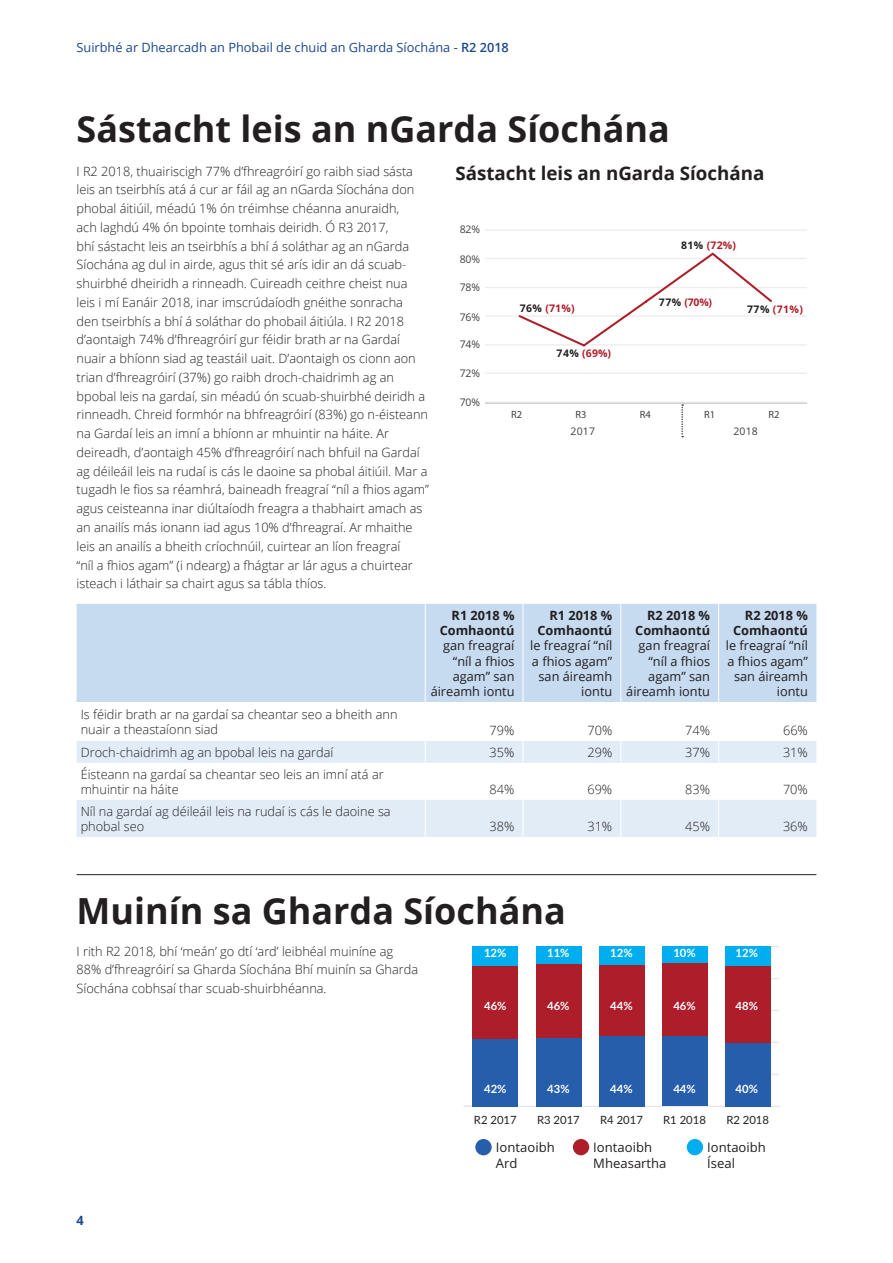
<style>
.page{position:relative;width:893px;height:1263px;background:#fff}
.page>*{position:absolute;margin:0;border:0;box-sizing:border-box;transform-origin:0 0}
.t1{font:700 36px "Open Sans";color:#231f20}
.t2{font:700 18.75px "Open Sans";color:#231f20}
.t3{font:13.05px/15.8px "Open Sans";color:#231f20}
.t4{font:300 12.75px/18.8px "Open Sans";color:#231f20}
.t5{font:12.75px/15.3px "Open Sans";color:#231f20;text-align:right}
.t6{font:700 12.75px/15.3px "Open Sans";color:#231f20;text-align:right}
.t7{font:12.75px "Open Sans";color:#19488e}
.t8{font:700 12.75px "Open Sans";color:#19488e}
.t9{font:700 11.25px "Lato";color:#fff}
.t10{font:11.25px "Lato";color:#231f20}
.t11{font:700 10.5px "Open Sans";letter-spacing:.035em;color:#ae1e2a}
.t12{font:10.5px "Open Sans";letter-spacing:-.02em;color:#414042}
.t13{font:10.5px "Myriad Pro";color:#414042}
.s1{font-weight:600}
.s2{color:#231f20}
</style>
<div class="page">
<hr style="left:77px;top:874px;width:739px;height:1px;background:#231f20">
<hr style="left:485px;top:402px;width:322px;height:1px;background:#ecedee">
<hr style="left:485px;top:344px;width:322px;height:2px;background:#ecedee">
<hr style="left:485px;top:258px;width:322px;height:1px;background:#ecedee">
<hr style="left:485px;top:373px;width:322px;height:1px;background:#ecedee">
<hr style="left:485px;top:315px;width:322px;height:2px;background:#ecedee">
<hr style="left:485px;top:287px;width:322px;height:1px;background:#ecedee">
<hr style="left:485px;top:230px;width:322px;height:1px;background:#ecedee">
<svg style="left:518px;top:252px;width:254px;height:95px"></svg>
<svg style="left:681px;top:404px;width:2px;height:33px"></svg>
<hr style="left:464px;top:1105px;width:316px;height:2px;background:#e6e7e9">
<div style="left:473px;top:947px;width:45px;height:19px;background:#00aeef"></div>
<div style="left:536px;top:947px;width:46px;height:17px;background:#00aeef"></div>
<div style="left:599px;top:947px;width:46px;height:19px;background:#00aeef"></div>
<div style="left:663px;top:947px;width:45px;height:19px;background:#00aeef"></div>
<div style="left:473px;top:966px;width:45px;height:73px;background:#ae1e2a"></div>
<div style="left:536px;top:964px;width:46px;height:74px;background:#ae1e2a"></div>
<div style="left:599px;top:966px;width:46px;height:70px;background:#ae1e2a"></div>
<div style="left:663px;top:963px;width:45px;height:76px;background:#ae1e2a"></div>
<div style="left:473px;top:1039px;width:45px;height:67px;background:#275eac"></div>
<div style="left:536px;top:1038px;width:46px;height:68px;background:#275eac"></div>
<div style="left:599px;top:1036px;width:46px;height:70px;background:#275eac"></div>
<div style="left:663px;top:1036px;width:45px;height:70px;background:#275eac"></div>
<div style="left:725px;top:947px;width:45px;height:19px;background:#00aeef"></div>
<div style="left:725px;top:966px;width:45px;height:77px;background:#ae1e2a"></div>
<div style="left:725px;top:1043px;width:45px;height:63px;background:#275eac"></div>
<div style="left:475px;top:1139px;width:17px;height:16px;background:#275eac;border-radius:50%"></div>
<div style="left:573px;top:1139px;width:16px;height:16px;background:#ae1e2a;border-radius:50%"></div>
<div style="left:687px;top:1139px;width:16px;height:16px;background:#00aeef;border-radius:50%"></div>
<div style="left:77px;top:604px;width:739px;height:98px;background:#c6daf0"></div>
<svg style="left:77px;top:741px;width:739px;height:96px;fill:#e1ecf7"></svg>
<hr style="left:425px;top:604px;width:1px;height:98px;background:#fff">
<hr style="left:523px;top:604px;width:1px;height:98px;background:#fff">
<hr style="left:620px;top:604px;width:1px;height:98px;background:#fff">
<hr style="left:718px;top:604px;width:1px;height:98px;background:#fff">
<svg style="left:425px;top:741px;width:1px;height:22px"></svg>
<svg style="left:523px;top:741px;width:1px;height:22px"></svg>
<svg style="left:620px;top:741px;width:1px;height:22px"></svg>
<svg style="left:718px;top:741px;width:1px;height:22px"></svg>
<hr style="left:425px;top:763px;width:1px;height:37px;background:#fff">
<hr style="left:523px;top:763px;width:1px;height:37px;background:#fff">
<hr style="left:620px;top:763px;width:1px;height:37px;background:#fff">
<hr style="left:718px;top:763px;width:1px;height:37px;background:#fff">
<hr style="left:425px;top:800px;width:1px;height:37px;background:#fff">
<hr style="left:523px;top:800px;width:1px;height:37px;background:#fff">
<hr style="left:620px;top:800px;width:1px;height:37px;background:#fff">
<hr style="left:718px;top:800px;width:1px;height:37px;background:#fff">
<p class="t7" style="left:77px;top:39px;width:434px">Suirbhé ar Dhearcadh an Phobail de chuid an Gharda Síochána - <span class="s1">R2 2018</span></p>
<h1 class="t1" style="left:77px;top:104px;width:595px">Sástacht leis an nGarda Síochána</h1>
<p class="t4" style="left:77px;top:161px;width:354px">I R2 2018, thuairiscigh 77% d’fhreagróirí go raibh siad sásta leis an tseirbhís atá á cur ar fáil ag an nGarda Síochána don phobal áitiúil, méadú 1% ón tréimhse chéanna anuraidh,<br>ach laghdú 4% ón bpointe tomhais deiridh. Ó R3 2017,<br>bhí sástacht leis an tseirbhís a bhí á soláthar ag an nGarda Síochána ag dul in airde, agus thit sé arís idir an dá scuab&shy;shuirbhé dheiridh a rinneadh. Cuireadh ceithre cheist nua leis i mí Eanáir 2018, inar imscrúdaíodh gnéithe sonracha<br>den tseirbhís a bhí á soláthar do phobail áitiúla. I R2 2018 d’aontaigh 74% d’fhreagróirí gur féidir brath ar na Gardaí nuair a bhíonn siad ag teastáil uait. D’aontaigh os cionn aon trian d’fhreagróirí (37%) go raibh droch-chaidrimh ag an bpobal leis na gardaí, sin méadú ón scuab-shuirbhé deiridh a rinneadh. Chreid formhór na bhfreagróirí (83%) go n-éisteann na Gardaí leis an imní a bhíonn ar mhuintir na háite. Ar deireadh, d’aontaigh 45% d’fhreagróirí nach bhfuil na Gardaí ag déileáil leis na rudaí is cás le daoine sa phobal áitiúil. Mar a tugadh le fios sa réamhrá, baineadh freagraí “níl a fhios agam” agus ceisteanna inar diúltaíodh freagra a thabhairt amach as an anailís más ionann iad agus 10% d’fhreagraí. Ar mhaithe leis an anailís a bheith críochnúil, cuirtear an líon freagraí<br>“níl a fhios agam” (i ndearg) a fhágtar ar lár agus a chuirtear isteach i láthair sa chairt agus sa tábla thíos.</p>
<h2 class="t2" style="left:455px;top:160px;width:311px">Sástacht leis an nGarda Síochána</h2>
<p class="t12" style="left:460px;top:222px;width:22px">82%</p>
<p class="t12" style="left:460px;top:252px;width:22px">80%</p>
<p class="t12" style="left:460px;top:280px;width:22px">78%</p>
<p class="t12" style="left:460px;top:310px;width:22px">76%</p>
<p class="t12" style="left:460px;top:337px;width:22px">74%</p>
<p class="t12" style="left:460px;top:366px;width:22px">72%</p>
<p class="t12" style="left:460px;top:395px;width:22px">70%</p>
<p class="t11" style="left:681px;top:238px;width:57px"><span class="s2">81%</span> (72%)</p>
<p class="t11" style="left:659px;top:294px;width:55px"><span class="s2">77%</span> (70%)</p>
<p class="t11" style="left:520px;top:300px;width:56px"><span class="s2">76%</span> (71%)</p>
<p class="t11" style="left:747px;top:302px;width:57px"><span class="s2">77%</span> (71%)</p>
<p class="t11" style="left:557px;top:346px;width:56px"><span class="s2">74%</span> (69%)</p>
<p class="t13" style="left:511px;top:408px;width:13px">R2</p>
<p class="t13" style="left:575px;top:408px;width:13px">R3</p>
<p class="t13" style="left:640px;top:408px;width:13px">R4</p>
<p class="t13" style="left:704px;top:408px;width:13px">R1</p>
<p class="t13" style="left:769px;top:408px;width:13px">R2</p>
<p class="t12" style="left:571px;top:424px;width:26px">2017</p>
<p class="t12" style="left:733px;top:424px;width:26px">2018</p>
<p class="t4" style="left:81px;top:706px;width:318px;line-height:15.3px">Is féidir brath ar na gardaí sa cheantar seo a bheith ann nuair a theastaíonn siad</p>
<p class="t6" style="left:440px;top:607px;width:76px">R1 2018 %<br>Comhaontú</p>
<p class="t5" style="left:431px;top:638px;width:85px">gan freagraí “níl a fhios agam” san áireamh iontu</p>
<p class="t6" style="left:537px;top:607px;width:76px">R1 2018 %<br>Comhaontú</p>
<p class="t5" style="left:530px;top:638px;width:84px">le freagraí “níl a fhios agam” san áireamh iontu</p>
<p class="t6" style="left:635px;top:607px;width:76px">R2 2018 %<br>Comhaontú</p>
<p class="t5" style="left:626px;top:638px;width:85px">gan freagraí “níl a fhios agam” san áireamh iontu</p>
<p class="t6" style="left:733px;top:607px;width:76px">R2 2018 %<br>Comhaontú</p>
<p class="t5" style="left:726px;top:638px;width:84px">le freagraí “níl a fhios agam” san áireamh iontu</p>
<p class="t4" style="left:490px;top:721px;width:26px">79%</p>
<p class="t4" style="left:587px;top:721px;width:26px">70%</p>
<p class="t4" style="left:685px;top:721px;width:26px">74%</p>
<p class="t4" style="left:783px;top:721px;width:26px">66%</p>
<p class="t4" style="left:81px;top:742px;width:254px">Droch-chaidrimh ag an bpobal leis na gardaí</p>
<p class="t4" style="left:490px;top:742px;width:26px">35%</p>
<p class="t4" style="left:587px;top:742px;width:26px">29%</p>
<p class="t4" style="left:685px;top:742px;width:26px">37%</p>
<p class="t4" style="left:783px;top:742px;width:26px">31%</p>
<p class="t4" style="left:81px;top:766px;width:304px;line-height:15.3px">Éisteann na gardaí sa cheantar seo leis an imní atá ar mhuintir na háite</p>
<p class="t4" style="left:490px;top:779px;width:26px">84%</p>
<p class="t4" style="left:587px;top:779px;width:26px">69%</p>
<p class="t4" style="left:685px;top:779px;width:26px">83%</p>
<p class="t4" style="left:783px;top:779px;width:26px">70%</p>
<p class="t4" style="left:81px;top:803px;width:311px;line-height:15.3px">Níl na gardaí ag déileáil leis na rudaí is cás le daoine sa phobal seo</p>
<p class="t4" style="left:490px;top:816px;width:26px">38%</p>
<p class="t4" style="left:587px;top:816px;width:26px">31%</p>
<p class="t4" style="left:685px;top:816px;width:26px">45%</p>
<p class="t4" style="left:783px;top:816px;width:26px">36%</p>
<h1 class="t1" style="left:77px;top:886px;width:491px">Muinín sa Gharda Síochána</h1>
<p class="t4" style="left:77px;top:941px;width:343px">I rith R2 2018, bhí ‘meán’ go dtí ‘ard’ leibhéal muiníne ag<br>88% d’fhreagróirí sa Gharda Síochána Bhí muinín sa Gharda<br>Síochána cobhsaí thar scuab-shuirbhéanna.</p>
<p class="t9" style="left:484px;top:945px;width:24px">12%</p>
<p class="t9" style="left:547px;top:945px;width:24px">11%</p>
<p class="t9" style="left:610px;top:945px;width:24px">12%</p>
<p class="t9" style="left:673px;top:945px;width:24px">10%</p>
<p class="t9" style="left:736px;top:945px;width:24px">12%</p>
<p class="t9" style="left:484px;top:998px;width:24px">46%</p>
<p class="t9" style="left:547px;top:998px;width:24px">46%</p>
<p class="t9" style="left:610px;top:998px;width:24px">44%</p>
<p class="t9" style="left:673px;top:998px;width:24px">46%</p>
<p class="t9" style="left:736px;top:998px;width:24px">48%</p>
<p class="t9" style="left:484px;top:1080px;width:24px">42%</p>
<p class="t9" style="left:547px;top:1080px;width:24px">43%</p>
<p class="t9" style="left:610px;top:1080px;width:24px">44%</p>
<p class="t9" style="left:673px;top:1080px;width:24px">44%</p>
<p class="t9" style="left:736px;top:1080px;width:24px">40%</p>
<p class="t10" style="left:474px;top:1112px;width:44px">R2 2017</p>
<p class="t10" style="left:537px;top:1112px;width:44px">R3 2017</p>
<p class="t10" style="left:600px;top:1112px;width:44px">R4 2017</p>
<p class="t10" style="left:663px;top:1112px;width:44px">R1 2018</p>
<p class="t10" style="left:726px;top:1112px;width:44px">R2 2018</p>
<p class="t8" style="left:77px;top:1211px;width:9px">4</p>
<p class="t3" style="left:496px;top:1139px;width:60px">Iontaoibh<br>Ard</p>
<p class="t3" style="left:593px;top:1139px;width:75px">Iontaoibh<br>Mheasartha</p>
<p class="t3" style="left:707px;top:1139px;width:60px">Iontaoibh<br>Íseal</p>
</div>
